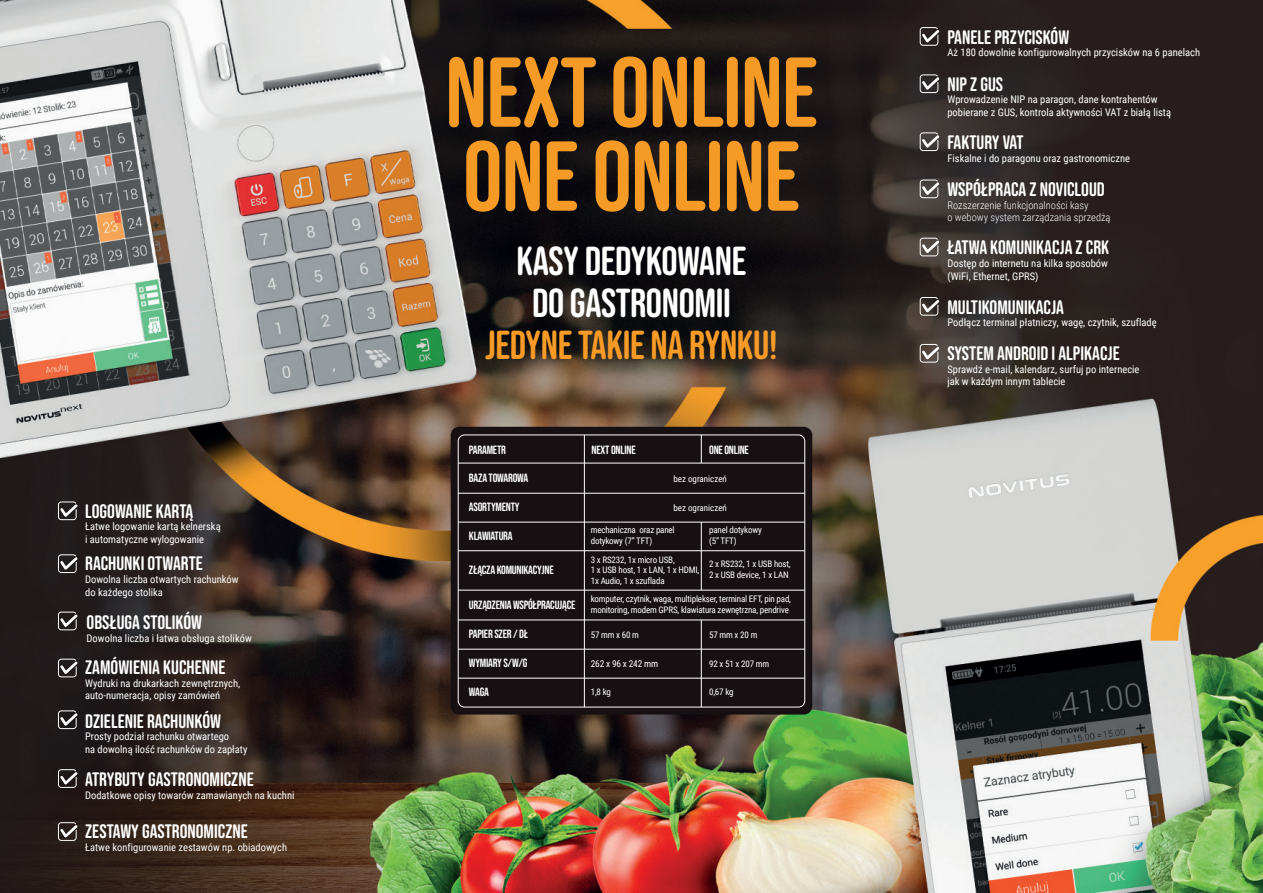
<style>
.page{position:relative;width:1263px;height:893px;background:#fff}
.page>*{position:absolute;margin:0;border:0;box-sizing:border-box;transform-origin:0 0}
.t1{font:99px/84px "Bebas Neue Rounded";letter-spacing:-.01em;color:#f59a25}
.t2{font:40.5px/42px "Bebas Neue Rounded";letter-spacing:-.01em;color:#fff;text-align:center}
.t3{font:40.5px "Bebas Neue Rounded";letter-spacing:-.01em;color:#f79b26}
.t4{font:19.5px "Bebas Neue Rounded";color:#fff}
.t5{font:12px "Bebas Neue Rounded";letter-spacing:-.02em;color:#fff}
.t6{font:10.5px/12.6px "Roboto Condensed";color:#fff}
.t7{font:300 10.5px/12.6px "Roboto Condensed";color:#fff}
.t8{font:9.45px "Roboto Condensed";letter-spacing:-.02em;color:#fff}
.t9{font:9px/10.8px "Roboto Condensed";letter-spacing:-.02em;color:#fff}
.t10{font:9px "Roboto Condensed";color:#fff}
</style>
<div class="page">
<img style="left:0;top:0;width:1263px;height:893px">
<div style="left:451px;top:427px;width:361px;height:288px;background:#171013;border-radius:9px"></div>
<svg style="left:58px;top:501px;width:22px;height:20px"></svg>
<svg style="left:58px;top:554px;width:22px;height:19px"></svg>
<svg style="left:58px;top:611px;width:22px;height:20px"></svg>
<svg style="left:58px;top:658px;width:22px;height:20px"></svg>
<svg style="left:58px;top:710px;width:22px;height:19px"></svg>
<svg style="left:58px;top:769px;width:22px;height:19px"></svg>
<svg style="left:58px;top:822px;width:22px;height:19px"></svg>
<svg style="left:919px;top:27px;width:23px;height:19px"></svg>
<svg style="left:919px;top:74px;width:23px;height:19px"></svg>
<svg style="left:919px;top:132px;width:23px;height:19px"></svg>
<svg style="left:919px;top:179px;width:23px;height:20px"></svg>
<svg style="left:919px;top:237px;width:23px;height:20px"></svg>
<svg style="left:919px;top:297px;width:23px;height:19px"></svg>
<svg style="left:919px;top:344px;width:23px;height:19px"></svg>
<hr style="left:458px;top:493px;width:347px;height:1px;background:#fff">
<hr style="left:458px;top:522px;width:347px;height:1px;background:#fff">
<hr style="left:458px;top:550px;width:347px;height:1px;background:#fff">
<hr style="left:458px;top:463px;width:347px;height:1px;background:#fff">
<hr style="left:458px;top:590px;width:347px;height:1px;background:#fff">
<hr style="left:458px;top:620px;width:347px;height:1px;background:#fff">
<hr style="left:458px;top:649px;width:347px;height:1px;background:#fff">
<hr style="left:458px;top:678px;width:347px;height:1px;background:#fff">
<hr style="left:584px;top:435px;width:1px;height:272px;background:#fff">
<hr style="left:701px;top:620px;width:1px;height:87px;background:#fff">
<hr style="left:701px;top:522px;width:1px;height:68px;background:#fff">
<svg style="left:701px;top:437px;width:1px;height:26px"></svg>
<div style="left:458px;top:435px;width:347px;height:272px;border:1px solid #fff;border-radius:6px"></div>
<h3 class="t4" style="left:85px;top:500px;width:110px">LOGOWANIE KARTĄ</h3>
<p class="t6" style="left:85px;top:520px;width:137px">Łatwe logowanie kartą kelnerską i automatyczne wylogowanie</p>
<h3 class="t4" style="left:85px;top:553px;width:119px">RACHUNKI OTWARTE</h3>
<p class="t6" style="left:85px;top:573px;width:155px">Dowolna liczba otwartych rachunków do każdego stolika</p>
<h3 class="t4" style="left:87px;top:611px;width:117px">OBSŁUGA STOLIKÓW</h3>
<p class="t6" style="left:87px;top:631px;width:167px">Dowolna liczba i łatwa obsługa stolików</p>
<h3 class="t4" style="left:85px;top:656px;width:142px">ZAMÓWIENIA KUCHENNE</h3>
<p class="t6" style="left:85px;top:676px;width:157px">Wydruki na drukarkach zewnętrznych, auto-numeracja, opisy zamówień</p>
<h3 class="t4" style="left:85px;top:710px;width:137px">DZIELENIE RACHUNKÓW</h3>
<p class="t6" style="left:85px;top:730px;width:164px">Prosty podział rachunku otwartego<br>na dowolną ilość rachunków do zapłaty</p>
<h3 class="t4" style="left:85px;top:768px;width:170px">ATRYBUTY GASTRONOMICZNE</h3>
<p class="t6" style="left:85px;top:788px;width:211px">Dodatkowe opisy towarów zamawianych na kuchni</p>
<h3 class="t4" style="left:85px;top:821px;width:164px">ZESTAWY GASTRONOMICZNE</h3>
<p class="t6" style="left:85px;top:840px;width:204px">Łatwe konfigurowanie zestawów np. obiadowych</p>
<h1 class="t1" style="left:445px;top:50px;width:374px">NEXT ONLINE<br>ONE ONLINE</h1>
<h2 class="t2" style="left:517px;top:240px;width:231px">KASY DEDYKOWANE<br>DO GASTRONOMII</h2>
<h2 class="t3" style="left:485px;top:322px;width:294px">JEDYNE TAKIE NA RYNKU!</h2>
<p class="t5" style="left:469px;top:443px;width:39px">PARAMETR</p>
<p class="t5" style="left:469px;top:471px;width:61px">BAZA TOWAROWA</p>
<p class="t5" style="left:469px;top:500px;width:52px">ASORTYMENTY</p>
<p class="t5" style="left:469px;top:529px;width:45px">KLAWIATURA</p>
<p class="t5" style="left:469px;top:563px;width:86px">ZŁĄCZA KOMUNIKACYJNE</p>
<p class="t5" style="left:469px;top:598px;width:108px">URZĄDZENIA WSPÓŁPRACUJĄCE</p>
<p class="t5" style="left:469px;top:627px;width:61px">PAPIER SZER / DŁ</p>
<p class="t5" style="left:469px;top:656px;width:60px">WYMIARY S/W/G</p>
<p class="t5" style="left:469px;top:685px;width:22px">WAGA</p>
<p class="t5" style="left:592px;top:443px;width:46px">NEXT ONLINE</p>
<p class="t5" style="left:709px;top:443px;width:41px">ONE ONLINE</p>
<p class="t10" style="left:673px;top:472px;width:55px">bez ograniczeń</p>
<p class="t10" style="left:673px;top:501px;width:55px">bez ograniczeń</p>
<p class="t9" style="left:591px;top:524px;width:85px">mechaniczna oraz panel dotykowy (7” TFT)</p>
<p class="t9" style="left:709px;top:524px;width:54px">panel dotykowy (5” TFT)</p>
<p class="t9" style="left:591px;top:554px;width:110px">3 x RS232, 1x micro USB,<br>1 x USB host, 1 x LAN, 1 x HDMI,<br>1x Audio, 1 x szuflada</p>
<p class="t9" style="left:591px;top:593px;width:202px">komputer, czytnik, waga, multiplekser, terminal EFT, pin pad, monitoring, modem GPRS, klawiatura zewnętrzna, pendrive</p>
<p class="t9" style="left:709px;top:558px;width:83px">2 x RS232, 1 x USB host,<br>2 x USB device, 1 x LAN</p>
<p class="t9" style="left:591px;top:629px;width:50px">57 mm x 60 m</p>
<p class="t9" style="left:709px;top:629px;width:50px">57 mm x 20 m</p>
<p class="t8" style="left:591px;top:657px;width:69px">262 x 96 x 242 mm</p>
<p class="t9" style="left:709px;top:658px;width:62px">92 x 51 x 207 mm</p>
<p class="t9" style="left:591px;top:686px;width:22px">1,8 kg</p>
<p class="t9" style="left:709px;top:686px;width:26px">0,67 kg</p>
<h3 class="t4" style="left:947px;top:26px;width:123px">PANELE PRZYCISKÓW</h3>
<p class="t6" style="left:947px;top:46px;width:254px">Aż 180 dowolnie konfigurowalnych przycisków na 6 panelach</p>
<h3 class="t4" style="left:947px;top:73px;width:57px">NIP Z GUS</h3>
<p class="t6" style="left:947px;top:93px;width:225px">Wprowadzenie NIP na paragon, dane kontrahentów pobierane z GUS, kontrola aktywności VAT z białą listą</p>
<h3 class="t4" style="left:947px;top:131px;width:78px">FAKTURY VAT</h3>
<p class="t6" style="left:947px;top:151px;width:184px">Fiskalne i do paragonu oraz gastronomiczne</p>
<h3 class="t4" style="left:947px;top:178px;width:159px">WSPÓŁPRACA Z NOVICLOUD</h3>
<p class="t7" style="left:947px;top:198px;width:165px">Rozszerzenie funkcjonalności kasy<br>o webowy system zarządzania sprzedżą</p>
<h3 class="t4" style="left:947px;top:237px;width:163px">ŁATWA KOMUNIKACJA Z CRK</h3>
<p class="t6" style="left:947px;top:257px;width:162px">Dostęp do internetu na kilka sposobów (WiFi, Ethernet, GPRS)</p>
<h3 class="t4" style="left:947px;top:296px;width:118px">MULTIKOMUNIKACJA</h3>
<p class="t6" style="left:947px;top:316px;width:211px">Podłącz terminal płatniczy, wagę, czytnik, szufladę</p>
<h3 class="t4" style="left:947px;top:342px;width:174px">SYSTEM ANDROID I ALPIKACJE</h3>
<p class="t6" style="left:947px;top:362px;width:194px">Sprawdź e-mail, kalendarz, surfuj po internecie jak w każdym innym tablecie</p>
</div>
